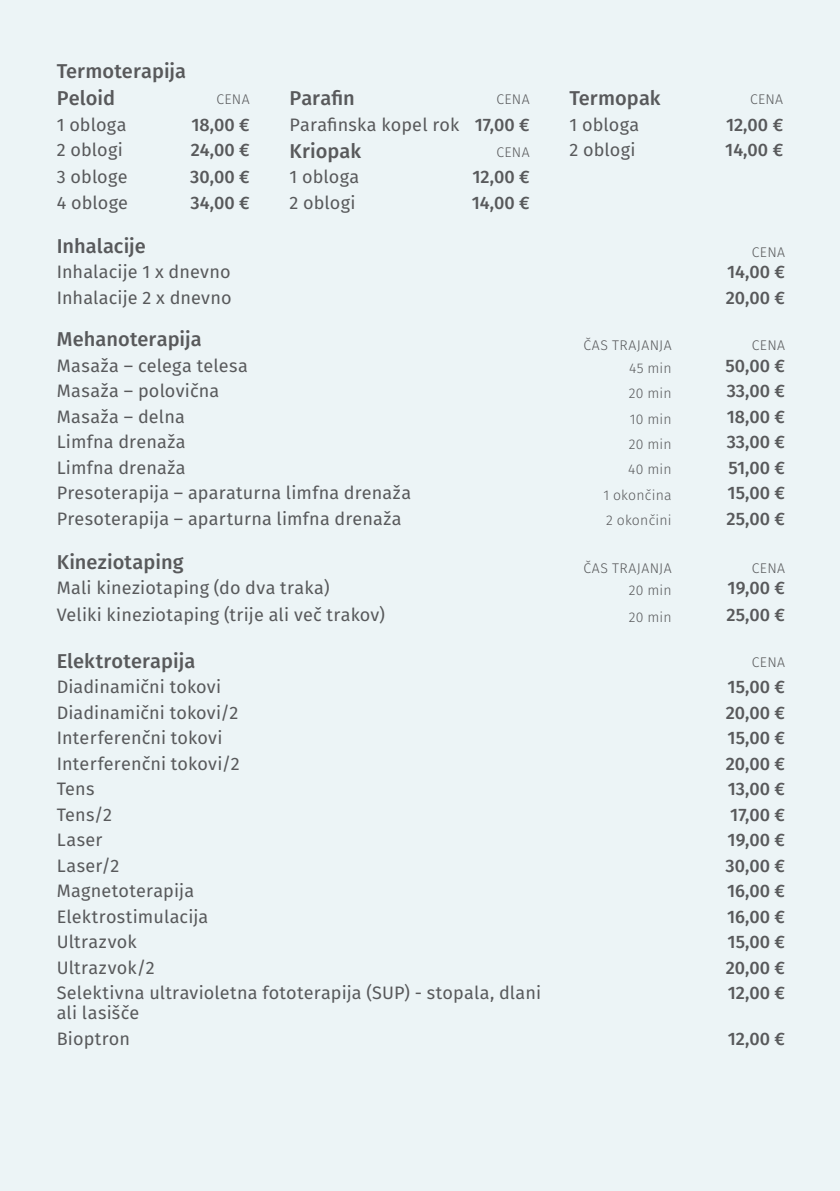
<style>
.page{position:relative;width:840px;height:1191px;background:#fff}
.page>*{position:absolute;margin:0;border:0;box-sizing:border-box;transform-origin:0 0}
.t1{font:500 20px/27px "Fira Sans";color:#58595b}
.t2{font:18px/20px "Fira Sans";letter-spacing:.01em;color:#58595b}
.t3{font:500 18px "Fira Sans";color:#58595b}
.t4{font:300 14px "Fira Sans";letter-spacing:.02em;color:#58595b}
.s1{font-weight:500}
</style>
<div class="page">
<div style="left:0;top:0;width:839px;height:1191px;background:#ecf4f6"></div>
<p class="t1" style="left:57px;top:59px;width:131px">Termoterapija<br>Peloid</p>
<p class="t4" style="left:216px;top:90px;width:35px">CENA</p>
<p class="t1" style="left:289px;top:86px;width:67px">Parafin</p>
<p class="t4" style="left:496px;top:90px;width:35px">CENA</p>
<p class="t1" style="left:569px;top:86px;width:93px">Termopak</p>
<p class="t4" style="left:749px;top:90px;width:35px">CENA</p>
<p class="t2" style="left:57px;top:116px;width:71px">1 obloga</p>
<p class="t3" style="left:191px;top:112px;width:60px">18,00 €</p>
<p class="t2" style="left:289px;top:116px;width:241px">Parafinska kopel rok <span class="s1">17,00 €</span></p>
<p class="t2" style="left:569px;top:116px;width:71px">1 obloga</p>
<p class="t3" style="left:725px;top:112px;width:59px">12,00 €</p>
<p class="t2" style="left:57px;top:141px;width:68px">2 oblogi</p>
<p class="t3" style="left:190px;top:137px;width:60px">24,00 €</p>
<p class="t1" style="left:289px;top:139px;width:73px">Kriopak</p>
<p class="t4" style="left:496px;top:142px;width:35px">CENA</p>
<p class="t2" style="left:569px;top:141px;width:68px">2 oblogi</p>
<p class="t3" style="left:724px;top:137px;width:59px">14,00 €</p>
<p class="t2" style="left:57px;top:168px;width:72px">3 obloge</p>
<p class="t3" style="left:190px;top:164px;width:61px">30,00 €</p>
<p class="t2" style="left:289px;top:168px;width:71px">1 obloga</p>
<p class="t3" style="left:472px;top:164px;width:59px">12,00 €</p>
<p class="t2" style="left:57px;top:194px;width:73px">4 obloge</p>
<p class="t3" style="left:190px;top:190px;width:61px">34,00 €</p>
<p class="t2" style="left:289px;top:194px;width:68px">2 oblogi</p>
<p class="t3" style="left:471px;top:190px;width:59px">14,00 €</p>
<p class="t1" style="left:57px;top:234px;width:91px">Inhalacije</p>
<p class="t4" style="left:751px;top:242px;width:35px">CENA</p>
<p class="t2" style="left:57px;top:263px;width:175px">Inhalacije 1 x dnevno</p>
<p class="t3" style="left:726px;top:259px;width:59px">14,00 €</p>
<p class="t2" style="left:57px;top:289px;width:176px">Inhalacije 2 x dnevno</p>
<p class="t3" style="left:725px;top:285px;width:61px">20,00 €</p>
<p class="t1" style="left:57px;top:327px;width:146px">Mehanoterapija</p>
<p class="t4" style="left:583px;top:335px;width:90px">ČAS TRAJANJA</p>
<p class="t4" style="left:751px;top:335px;width:35px">CENA</p>
<p class="t2" style="left:57px;top:357px;width:192px">Masaža – celega telesa</p>
<p class="t4" style="left:629px;top:358px;width:44px">45 min</p>
<p class="t3" style="left:725px;top:353px;width:61px">50,00 €</p>
<p class="t2" style="left:57px;top:382px;width:164px">Masaža – polovična</p>
<p class="t4" style="left:628px;top:383px;width:44px">20 min</p>
<p class="t3" style="left:726px;top:378px;width:60px">33,00 €</p>
<p class="t2" style="left:57px;top:408px;width:130px">Masaža – delna</p>
<p class="t4" style="left:629px;top:409px;width:43px">10 min</p>
<p class="t3" style="left:726px;top:404px;width:60px">18,00 €</p>
<p class="t2" style="left:57px;top:433px;width:130px">Limfna drenaža</p>
<p class="t4" style="left:628px;top:434px;width:44px">20 min</p>
<p class="t3" style="left:726px;top:429px;width:60px">33,00 €</p>
<p class="t2" style="left:57px;top:458px;width:130px">Limfna drenaža</p>
<p class="t4" style="left:627px;top:460px;width:45px">40 min</p>
<p class="t3" style="left:728px;top:455px;width:58px">51,00 €</p>
<p class="t2" style="left:57px;top:484px;width:356px">Presoterapija – aparaturna limfna drenaža</p>
<p class="t4" style="left:603px;top:485px;width:70px">1 okončina</p>
<p class="t3" style="left:727px;top:480px;width:59px">15,00 €</p>
<p class="t2" style="left:57px;top:509px;width:346px">Presoterapija – aparturna limfna drenaža</p>
<p class="t4" style="left:606px;top:511px;width:67px">2 okončini</p>
<p class="t3" style="left:726px;top:505px;width:60px">25,00 €</p>
<p class="t1" style="left:57px;top:549px;width:128px">Kineziotaping</p>
<p class="t4" style="left:583px;top:558px;width:90px">ČAS TRAJANJA</p>
<p class="t4" style="left:751px;top:558px;width:35px">CENA</p>
<p class="t2" style="left:57px;top:579px;width:274px">Mali kineziotaping (do dva traka)</p>
<p class="t4" style="left:628px;top:580px;width:44px">20 min</p>
<p class="t3" style="left:727px;top:575px;width:59px">19,00 €</p>
<p class="t2" style="left:57px;top:606px;width:329px">Veliki kineziotaping (trije ali več trakov)</p>
<p class="t4" style="left:628px;top:607px;width:44px">20 min</p>
<p class="t3" style="left:726px;top:602px;width:60px">25,00 €</p>
<p class="t1" style="left:57px;top:649px;width:140px">Elektroterapija</p>
<p class="t4" style="left:751px;top:652px;width:35px">CENA</p>
<p class="t2" style="left:57px;top:678px;width:166px">Diadinamični tokovi</p>
<p class="t3" style="left:727px;top:674px;width:59px">15,00 €</p>
<p class="t2" style="left:57px;top:704px;width:183px">Diadinamični tokovi/2</p>
<p class="t3" style="left:725px;top:700px;width:61px">20,00 €</p>
<p class="t2" style="left:57px;top:729px;width:167px">Interferenčni tokovi</p>
<p class="t3" style="left:727px;top:725px;width:59px">15,00 €</p>
<p class="t2" style="left:57px;top:755px;width:184px">Interferenčni tokovi/2</p>
<p class="t3" style="left:725px;top:751px;width:61px">20,00 €</p>
<p class="t2" style="left:57px;top:780px;width:39px">Tens</p>
<p class="t3" style="left:727px;top:776px;width:59px">13,00 €</p>
<p class="t2" style="left:57px;top:806px;width:57px">Tens/2</p>
<p class="t3" style="left:729px;top:802px;width:56px">17,00 €</p>
<p class="t2" style="left:57px;top:831px;width:47px">Laser</p>
<p class="t3" style="left:727px;top:827px;width:59px">19,00 €</p>
<p class="t2" style="left:57px;top:856px;width:64px">Laser/2</p>
<p class="t3" style="left:725px;top:853px;width:61px">30,00 €</p>
<p class="t2" style="left:57px;top:882px;width:139px">Magnetoterapija</p>
<p class="t3" style="left:726px;top:878px;width:59px">16,00 €</p>
<p class="t2" style="left:57px;top:907px;width:153px">Elektrostimulacija</p>
<p class="t3" style="left:726px;top:903px;width:59px">16,00 €</p>
<p class="t2" style="left:57px;top:933px;width:81px">Ultrazvok</p>
<p class="t3" style="left:727px;top:929px;width:59px">15,00 €</p>
<p class="t2" style="left:57px;top:958px;width:99px">Ultrazvok/2</p>
<p class="t3" style="left:725px;top:954px;width:61px">20,00 €</p>
<p class="t2" style="left:57px;top:984px;width:485px">Selektivna ultravioletna fototerapija (SUP) - stopala, dlani ali lasišče</p>
<p class="t3" style="left:727px;top:980px;width:59px">12,00 €</p>
<p class="t2" style="left:57px;top:1029px;width:75px">Bioptron</p>
<p class="t3" style="left:727px;top:1025px;width:59px">12,00 €</p>
</div>
